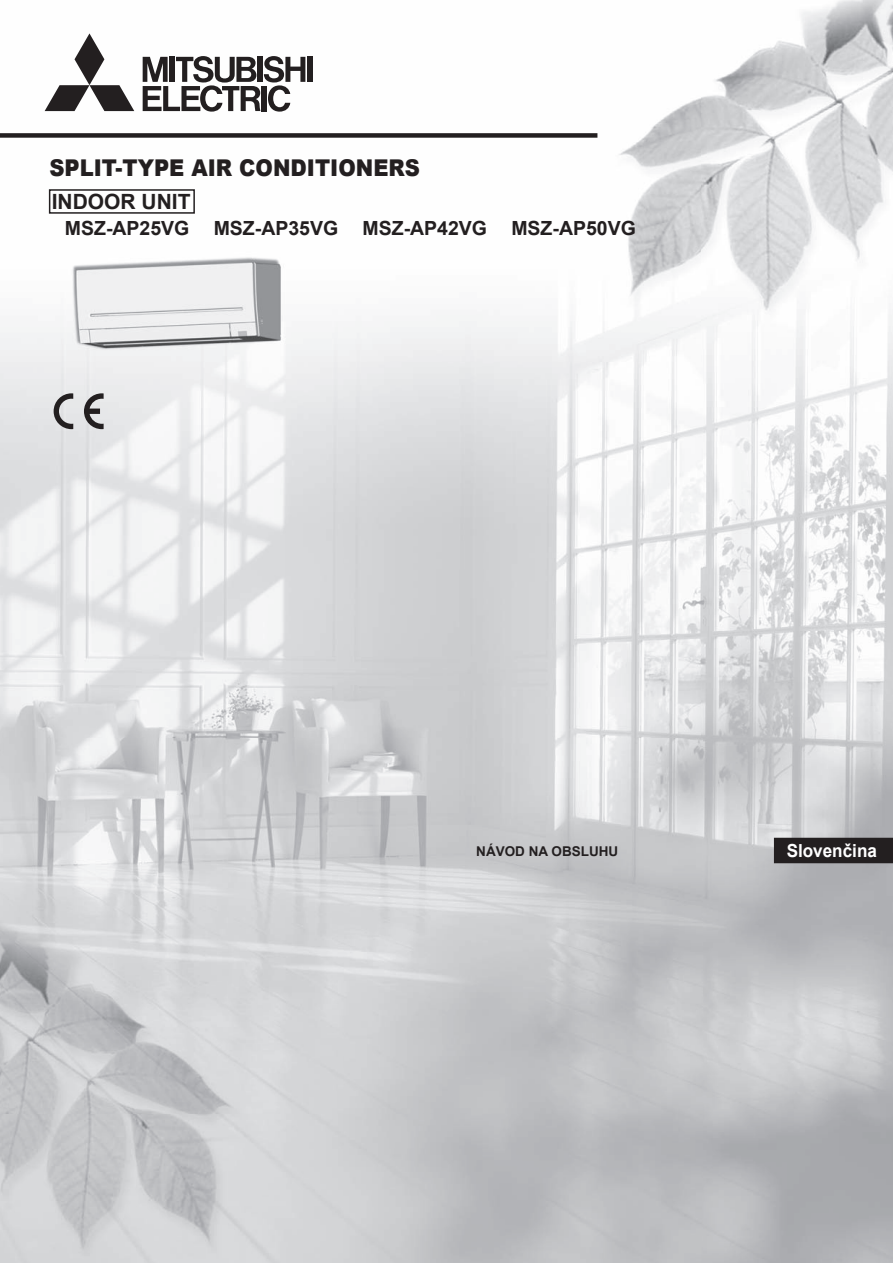
<style>
.page{position:relative;width:893px;height:1263px;background:#fff}
.page>*{position:absolute;margin:0;border:0;box-sizing:border-box;transform-origin:0 0}
.t1{font:900 23.1px "Arial";color:#231f20;scale:.91 1}
.t2{font:700 21px "Arial";color:#231f20}
.t3{font:700 19.5px "Arial";color:#231f20}
.t4{font:700 18px "Arial";color:#fff;scale:.95 1}
.t5{font:700 13.5px "Arial";color:#231f20}
</style>
<div class="page">
<img style="left:0;top:0;width:893px;height:1263px">
<div style="left:49px;top:189px;width:146px;height:25px;border:2px solid #231f20"></div>
<svg style="left:45px;top:33px;width:89px;height:78px"></svg>
<div style="left:307px;top:57px;width:6px;height:25px;background:#231f20"></div>
<svg style="left:143px;top:56px;width:162px;height:56px"></svg>
<svg style="left:54px;top:393px;width:19px;height:36px"></svg>
<svg style="left:84px;top:393px;width:20px;height:36px"></svg>
<div style="left:0;top:133px;width:597px;height:5px;background:#231f20"></div>
<div style="left:774px;top:838px;width:119px;height:25px;background:#231f20"></div>
<p class="t1" style="left:49px;top:151px;width:409px">SPLIT-TYPE AIR CONDITIONERS</p>
<p class="t2" style="left:52px;top:188px;width:140px">INDOOR UNIT</p>
<p class="t3" style="left:65px;top:215px;width:573px">MSZ-AP25VG MSZ-AP35VG MSZ-AP42VG MSZ-AP50VG</p>
<p class="t5" style="left:476px;top:842px;width:143px">NÁVOD NA OBSLUHU</p>
<p class="t4" style="left:787px;top:839px;width:97px">Slovenčina</p>
</div>
